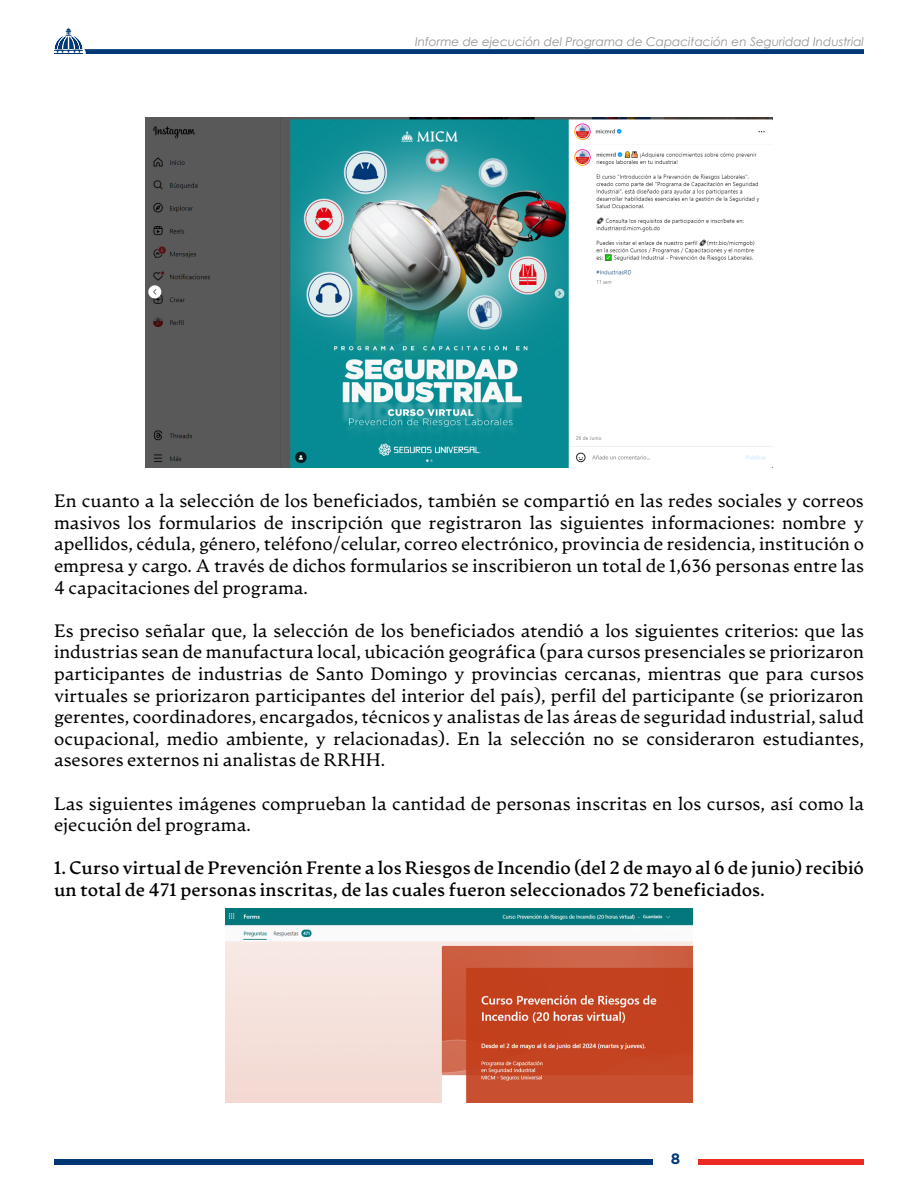
<style>
.page{position:relative;width:918px;height:1188px;background:#fff}
.page>*{position:absolute;margin:0;border:0;box-sizing:border-box;transform-origin:0 0}
.t1{font:18px/21.6px "Artifex CF";color:#000;text-align:justify}
.t2{font:700 18px/21.6px "Artifex CF";color:#000}
.t3{font:700 15px "Gotham Pro";color:#003875}
.t4{font:italic 12px "Century Gothic";color:#939598}
</style>
<div class="page">
<svg style="left:54px;top:27px;width:810px;height:27px"></svg>
<div style="left:54px;top:1159px;width:598px;height:5px;background:#003875"></div>
<div style="left:699px;top:1159px;width:165px;height:5px;background:#ed2924"></div>
<img style="left:146px;top:118px;width:626px;height:349px">
<div style="left:572px;top:292px;width:200px;height:142px;background:#fff"></div>
<img style="left:226px;top:908px;width:466px;height:194px">
<p class="t4" style="left:415px;top:33px;width:450px">Informe de ejecución del Programa de Capacitación en Seguridad Industrial</p>
<p class="t1" style="left:54px;top:489px;width:812px">En cuanto a la selección de los beneficiados, también se compartió en las redes sociales y correos masivos los formularios de inscripción que registraron las siguientes informaciones: nombre y apellidos, cédula, género, teléfono/celular, correo electrónico, provincia de residencia, institución o empresa y cargo. A través de dichos formularios se inscribieron un total de 1,636 personas entre las 4 capacitaciones del programa.</p>
<p class="t1" style="left:54px;top:619px;width:812px">Es preciso señalar que, la selección de los beneficiados atendió a los siguientes criterios: que las industrias sean de manufactura local, ubicación geográfica (para cursos presenciales se priorizaron participantes de industrias de Santo Domingo y provincias cercanas, mientras que para cursos virtuales se priorizaron participantes del interior del país), perfil del participante (se priorizaron gerentes, coordinadores, encargados, técnicos y analistas de las áreas de seguridad industrial, salud ocupacional, medio ambiente, y relacionadas). En la selección no se consideraron estudiantes, asesores externos ni analistas de RRHH.</p>
<p class="t1" style="left:54px;top:792px;width:812px">Las siguientes imágenes comprueban la cantidad de personas inscritas en los cursos, así como la ejecución del programa.</p>
<p class="t2" style="left:54px;top:856px;width:812px">1. Curso virtual de Prevención Frente a los Riesgos de Incendio (del 2 de mayo al 6 de junio) recibió un total de 471 personas inscritas, de las cuales fueron seleccionados 72 beneficiados.</p>
<p class="t3" style="left:671px;top:1150px;width:11px">8</p>
</div>
